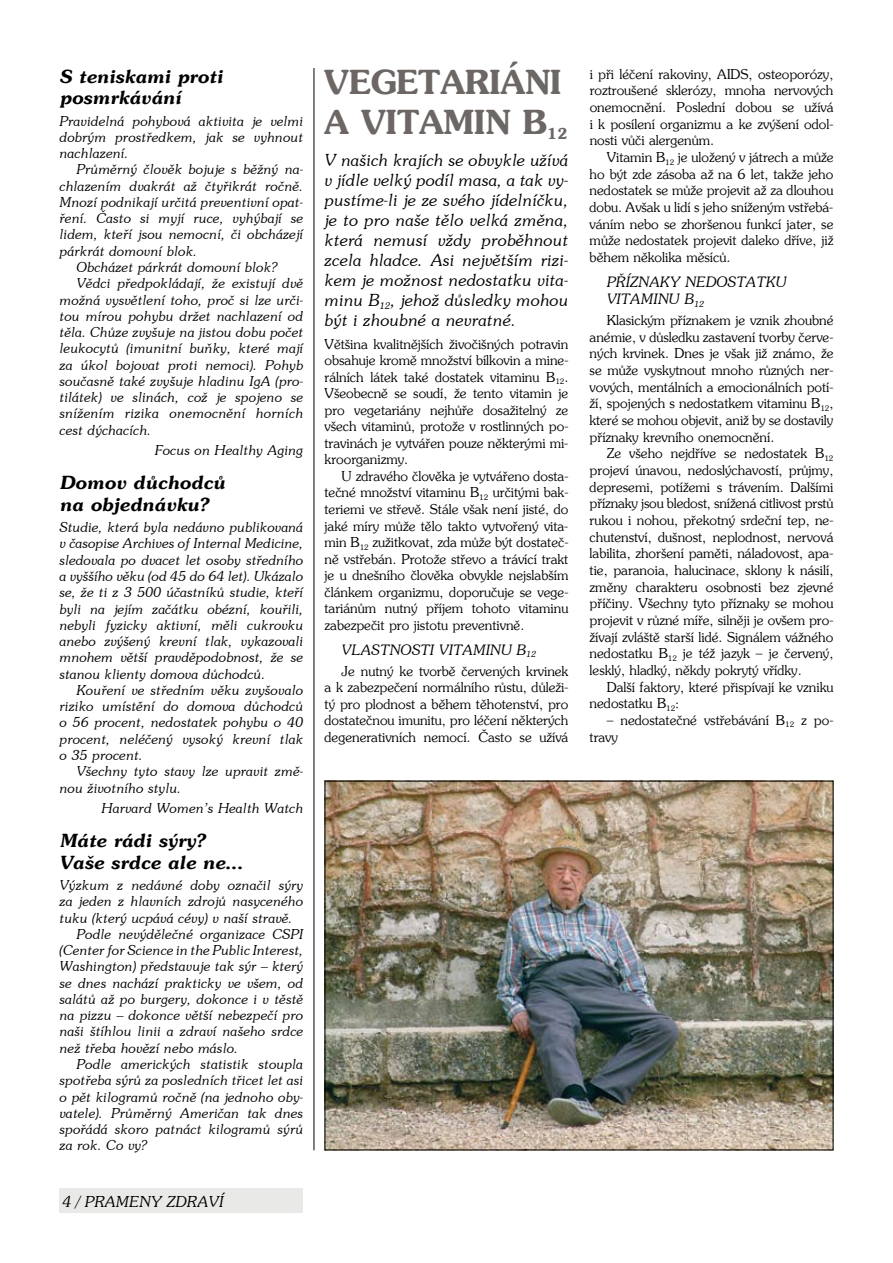
<style>
.page{position:relative;width:893px;height:1263px;background:#fff}
.page>*{position:absolute;margin:0;border:0;box-sizing:border-box;transform-origin:0 0}
.t1{font:700 33px/39.8px "Southern";color:#6c6764}
.t2{font:italic 700 18px/21.8px "Southern";color:#000}
.t3{font:italic 16.5px/20px "Southern";color:#000;text-align:justify}
.t4{font:italic 15px "Southern";color:#000}
.t5{font:italic 14.25px/16.6px "Southern";color:#000}
.t6{font:13.5px/16.6px "Southern";color:#000;text-align:justify}
.t7{font:italic 13.5px/16.2px "Southern";color:#000;text-align:justify}
</style>
<div class="page">
<div style="left:60px;top:1188px;width:243px;height:25px;background:#e9e9e8"></div>
<hr style="left:314px;top:68px;width:1px;height:1082px;background:#000">
<img style="left:327px;top:783px;width:504px;height:365px">
<h2 class="t2" style="left:60px;top:65px;width:164px">S teniskami proti posmrkávání</h2>
<p class="t7" style="left:60px;top:112px;width:245px">Pravidelná pohybová aktivita je velmi dobrým prostředkem, jak se vyhnout nachlazení.</p>
<p class="t7" style="left:77px;top:161px;width:228px">Průměrný člověk bojuje s běžný na-</p>
<p class="t7" style="left:60px;top:177px;width:245px">chlazením dvakrát až čtyřikrát ročně.</p>
<p class="t7" style="left:60px;top:194px;width:245px">Mnozí podnikají určitá preventivní opat-</p>
<p class="t7" style="left:60px;top:210px;width:245px">ření. Často si myjí ruce, vyhýbají se</p>
<p class="t7" style="left:60px;top:226px;width:246px">lidem, kteří jsou nemocní, či obcházejí</p>
<p class="t7" style="left:60px;top:243px;width:139px">párkrát domovní blok.</p>
<p class="t7" style="left:77px;top:259px;width:202px">Obcházet párkrát domovní blok?</p>
<p class="t7" style="left:77px;top:275px;width:228px">Vědci předpokládají, že existují dvě</p>
<p class="t7" style="left:60px;top:291px;width:245px">možná vysvětlení toho, proč si lze urči-</p>
<p class="t7" style="left:60px;top:308px;width:245px">tou mírou pohybu držet nachlazení od</p>
<p class="t7" style="left:60px;top:324px;width:245px">těla. Chůze zvyšuje na jistou dobu počet</p>
<p class="t7" style="left:60px;top:340px;width:246px">leukocytů (imunitní buňky, které mají</p>
<p class="t7" style="left:60px;top:356px;width:245px">za úkol bojovat proti nemoci). Pohyb</p>
<p class="t7" style="left:60px;top:373px;width:245px">současně také zvyšuje hladinu IgA (pro-</p>
<p class="t7" style="left:60px;top:389px;width:245px">tilátek) ve slinách, což je spojeno se</p>
<p class="t7" style="left:60px;top:405px;width:245px">snížením rizika onemocnění horních</p>
<p class="t7" style="left:60px;top:421px;width:93px">cest dýchacích.</p>
<p class="t7" style="left:155px;top:442px;width:150px">Focus on Healthy Aging</p>
<h2 class="t2" style="left:60px;top:471px;width:167px">Domov důchodců na objednávku?</h2>
<p class="t7" style="left:60px;top:519px;width:246px">Studie, která byla nedávno publikovaná v časopise Archives of Internal Medicine, sledovala po dvacet let osoby středního a vyššího věku (od 45 do 64 let). Ukázalo se, že ti z 3 500 účastníků studie, kteří byli na jejím začátku obézní, kouřili, nebyli fyzicky aktivní, měli cukrovku anebo zvýšený krevní tlak, vykazovali mnohem větší pravděpodobnost, že se stanou klienty domova důchodců.</p>
<p class="t7" style="left:60px;top:682px;width:245px;text-indent:17px">Kouření ve středním věku zvyšovalo riziko umístění do domova důchodců o 56 procent, nedostatek pohybu o 40 procent, neléčený vysoký krevní tlak o 35 procent.</p>
<p class="t7" style="left:60px;top:763px;width:245px;text-indent:17px">Všechny tyto stavy lze upravit změ&shy;nou životního stylu.</p>
<p class="t7" style="left:102px;top:800px;width:203px">Harvard Women’s Health Watch</p>
<h2 class="t2" style="left:60px;top:829px;width:185px">Máte rádi sýry?<br>Vaše srdce ale ne…</h2>
<p class="t7" style="left:60px;top:877px;width:245px">Výzkum z nedávné doby označil sýry</p>
<p class="t7" style="left:60px;top:893px;width:245px">za jeden z hlavních zdrojů nasyceného</p>
<p class="t7" style="left:60px;top:909px;width:235px">tuku (který ucpává cévy) v naší stravě.</p>
<p class="t7" style="left:77px;top:926px;width:229px">Podle nevýdělečné organizace CSPI</p>
<p class="t7" style="left:60px;top:942px;width:245px">(Center for Science in the Public Interest,</p>
<p class="t7" style="left:60px;top:958px;width:245px">Washington) představuje tak sýr – který</p>
<p class="t7" style="left:60px;top:974px;width:245px">se dnes nachází prakticky ve všem, od</p>
<p class="t7" style="left:60px;top:991px;width:245px">salátů až po burgery, dokonce i v těstě</p>
<p class="t7" style="left:60px;top:1007px;width:245px">na pizzu – dokonce větší nebezpečí pro</p>
<p class="t7" style="left:60px;top:1023px;width:245px">naši štíhlou linii a zdraví našeho srdce</p>
<p class="t7" style="left:60px;top:1039px;width:180px">než třeba hovězí nebo máslo.</p>
<p class="t7" style="left:77px;top:1056px;width:228px">Podle amerických statistik stoupla</p>
<p class="t7" style="left:60px;top:1072px;width:245px">spotřeba sýrů za posledních třicet let asi</p>
<p class="t7" style="left:60px;top:1088px;width:245px">o pět kilogramů ročně (na jednoho oby-</p>
<p class="t7" style="left:60px;top:1104px;width:245px">vatele). Průměrný Američan tak dnes</p>
<p class="t7" style="left:60px;top:1121px;width:245px">spořádá skoro patnáct kilogramů sýrů</p>
<p class="t7" style="left:60px;top:1137px;width:89px">za rok. Co vy?</p>
<p class="t4" style="left:63px;top:1192px;width:162px">4 / pra meny zdraví</p>
<h1 class="t1" style="left:325px;top:61px;width:238px">VEGETARIÁNI<br>A VItami</h1>
<h1 class="t1" style="left:485px;top:101px;width:84px">N B<sub>12</sub></h1>
<p class="t3" style="left:325px;top:150px;width:245px">V našich krajích se obvykle užívá v jídle velký podíl masa, a tak vy&shy;pustíme-li je ze svého jídelníčku, je to pro naše tělo velká změna, která nemusí vždy proběhnout zcela hladce. Asi největším rizi&shy;kem je možnost nedostatku vita&shy;minu B<sub>12</sub>, jehož důsledky mohou být i zhoubné a nevratné.</p>
<p class="t6" style="left:325px;top:335px;width:245px">Většina kvalitnějších živočišných potravin obsahuje kromě množství bílkovin a mine&shy;rálních látek také dostatek vitaminu B<sub>12</sub>.<br>Všeobecně se soudí, že tento vitamin je pro vegetariány nejhůře dosažitelný ze všech vitaminů, protože v rostlinných po&shy;travinách je vytvářen pouze některými mi&shy;kroorganizmy.</p>
<p class="t6" style="left:325px;top:467px;width:245px;text-indent:17px">U zdravého člověka je vytvářeno dosta&shy;tečné množství vitaminu B<sub>12</sub> určitými bak&shy;teriemi ve střevě. Stále však není jisté, do jaké míry může tělo takto vytvořený vita&shy;min B<sub>12</sub> zužitkovat, zda může být dostateč&shy;ně vstřebán. Protože střevo a trávící trakt je u dnešního člověka obvykle nejslabším článkem organizmu, doporučuje se vege&shy;tariánům nutný příjem tohoto vitaminu zabezpečit pro jistotu preventivně.</p>
<p class="t5" style="left:342px;top:641px;width:196px">Vla stnosti vita minu B<sub>12</sub></p>
<p class="t6" style="left:325px;top:662px;width:245px;text-indent:17px">Je nutný ke tvorbě červených krvinek a k zabezpečení normálního růstu, důleži&shy;tý pro plodnost a během těhotenství, pro dostatečnou imunitu, pro léčení některých degenerativních nemocí. Často se užívá</p>
<p class="t6" style="left:590px;top:65px;width:245px">i při léčení rakoviny, AIDS, osteoporózy, roztroušené sklerózy, mnoha nervových onemocnění. Poslední dobou se užívá i k posílení organizmu a ke zvýšení odol&shy;nosti vůči alergenům.</p>
<p class="t6" style="left:590px;top:149px;width:245px;text-indent:17px">Vitamin B<sub>12</sub> je uložený v játrech a může ho být zde zásoba až na 6 let, takže jeho nedostatek se může projevit až za dlouhou dobu. Avšak u lidí s jeho sníženým vstřebá&shy;váním nebo se zhoršenou funkcí jater, se může nedostatek projevit daleko dříve, již během několika měsíců.</p>
<p class="t5" style="left:607px;top:274px;width:179px">Přízna ky nedosta tku vitaminu B<sub>12</sub></p>
<p class="t6" style="left:590px;top:311px;width:245px;text-indent:17px">Klasickým příznakem je vznik zhoubné anémie, v důsledku zastavení tvorby červe&shy;ných krvinek. Dnes je však již známo, že se může vyskytnout mnoho různých ner&shy;vových, mentálních a emocionálních potí&shy;ží, spojených s nedostatkem vitaminu B<sub>12</sub>, které se mohou objevit, aniž by se dostavily příznaky krevního onemocnění.</p>
<p class="t6" style="left:590px;top:445px;width:245px;text-indent:17px">Ze všeho nejdříve se nedostatek B<sub>12 </sub>projeví únavou, nedoslýchavostí, průjmy, depresemi, potížemi s trávením. Dalšími příznaky jsou bledost, snížená citlivost prstů rukou i nohou, překotný srdeční tep, ne&shy;chutenství, dušnost, neplodnost, nervová labilita, zhoršení paměti, náladovost, apa&shy;tie, paranoia, halucinace, sklony k násilí, změny charakteru osobnosti bez zjevné příčiny. Všechny tyto příznaky se mohou projevit v různé míře, silněji je ovšem pro&shy;žívají zvláště starší lidé. Signálem vážného nedostatku B<sub>12</sub> je též jazyk – je červený, lesklý, hladký, někdy pokrytý vřídky.</p>
<p class="t6" style="left:590px;top:678px;width:245px;text-indent:17px">Další faktory, které přispívají ke vzniku nedostatku B<sub>12</sub>:</p>
<p class="t6" style="left:590px;top:711px;width:245px;text-indent:17px">– nedostatečné vstřebávání B<sub>12</sub> z po&shy;travy</p>
</div>
